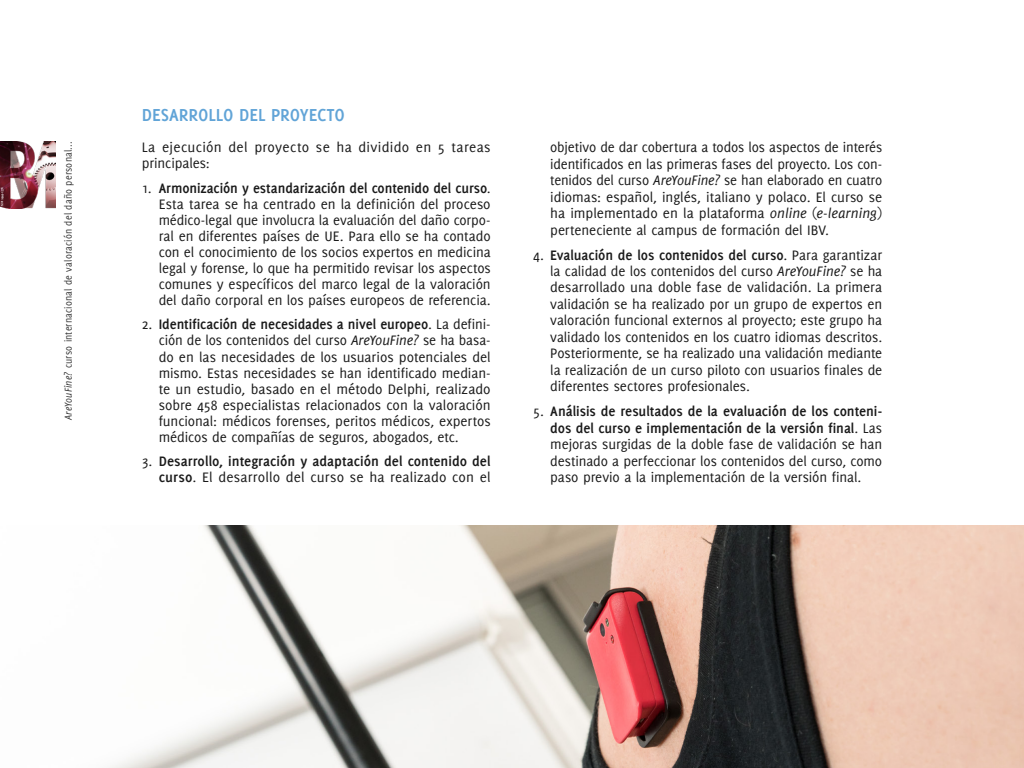
<style>
.page{position:relative;width:1024px;height:768px;background:#fff}
.page>*{position:absolute;margin:0;border:0;box-sizing:border-box;transform-origin:0 0}
.t1{font:700 19px "Delicious";color:#61a4d7}
.t2{font:15px/16.5px "Delicious";letter-spacing:-.005em;color:#1a1a1a;text-align:justify}
.t3{font:700 15px/16px "Delicious";color:#1a1a1a;text-align:right}
.t4{font:15px/16px "Delicious";letter-spacing:.015em;color:#1a1a1a}
.t5{font:11px "Delicious";letter-spacing:.02em;color:#333;scale:.91 1}
.s1{font-style:italic}
.s2{font-weight:700}
.s3{font-weight:400}
</style>
<div class="page">
<img style="left:0;top:142px;width:55px;height:67px">
<img style="left:110px;top:525px;width:914px;height:243px">
<p class="t1" style="left:142px;top:104px;width:205px">DESARROLLO DEL PROYECTO</p>
<p class="t5" style="left:62px;top:420px;width:308px;rotate:-90deg"><span class="s1">AreYouFine?</span> curso internacional de valoración del daño personal...</p>
<p class="t4" style="left:142px;top:139px;width:350px">La ejecución del proyecto se ha dividido en 5 tareas principales:</p>
<p class="t2" style="left:159px;top:180px;width:334px;line-height:16px;text-indent:-17px">1. <span class="s2">Armonización y estandarización del contenido del curso</span>.<br>Esta tarea se ha centrado en la definición del proceso médico-legal que involucra la evaluación del daño corpo&shy;ral en diferentes países de UE. Para ello se ha contado con el conocimiento de los socios expertos en medicina legal y forense, lo que ha permitido revisar los aspectos comunes y específicos del marco legal de la valoración del daño corporal en los países europeos de referencia.</p>
<p class="t2" style="left:159px;top:316px;width:334px;line-height:16px;text-indent:-17px">2. <span class="s2">Identificación de necesidades a nivel europeo</span>. La defini&shy;ción de los contenidos del curso <span class="s1">AreYouFine?</span> se ha basa&shy;do en las necesidades de los usuarios potenciales del mismo. Estas necesidades se han identificado median&shy;te un estudio, basado en el método Delphi, realizado sobre 458 especialistas relacionados con la valoración funcional: médicos forenses, peritos médicos, expertos médicos de compañías de seguros, abogados, etc.</p>
<p class="t3" style="left:142px;top:453px;width:351px"><span class="s3">3.</span> Desarrollo, integración y adaptación del contenido del curso<span class="s3">. El desarrollo del curso se ha realizado con el</span></p>
<p class="t2" style="left:550px;top:139px;width:334px">objetivo de dar cobertura a todos los aspectos de interés identificados en las primeras fases del proyecto. Los con&shy;tenidos del curso <span class="s1">AreYouFine?</span> se han elaborado en cuatro idiomas: español, inglés, italiano y polaco. El curso se ha implementado en la plataforma <span class="s1">online</span> (<span class="s1">e-learning</span>) perteneciente al campus de formación del IBV.</p>
<p class="t2" style="left:550px;top:246px;width:334px;text-indent:-17px">4. <span class="s2">Evaluación de los contenidos del curso</span>. Para garantizar la calidad de los contenidos del curso <span class="s1">AreYouFine?</span> se ha desarrollado una doble fase de validación. La primera validación se ha realizado por un grupo de expertos en valoración funcional externos al proyecto; este grupo ha validado los contenidos en los cuatro idiomas descritos.<br>Posteriormente, se ha realizado una validación mediante la realización de un curso piloto con usuarios finales de diferentes sectores profesionales.</p>
<p class="t2" style="left:550px;top:403px;width:334px;text-indent:-17px">5. <span class="s2">Análisis de resultados de la evaluación de los conteni&shy;dos del curso e implementación de la versión final</span>. Las mejoras surgidas de la doble fase de validación se han destinado a perfeccionar los contenidos del curso, como paso previo a la implementación de la versión final.</p>
</div>
